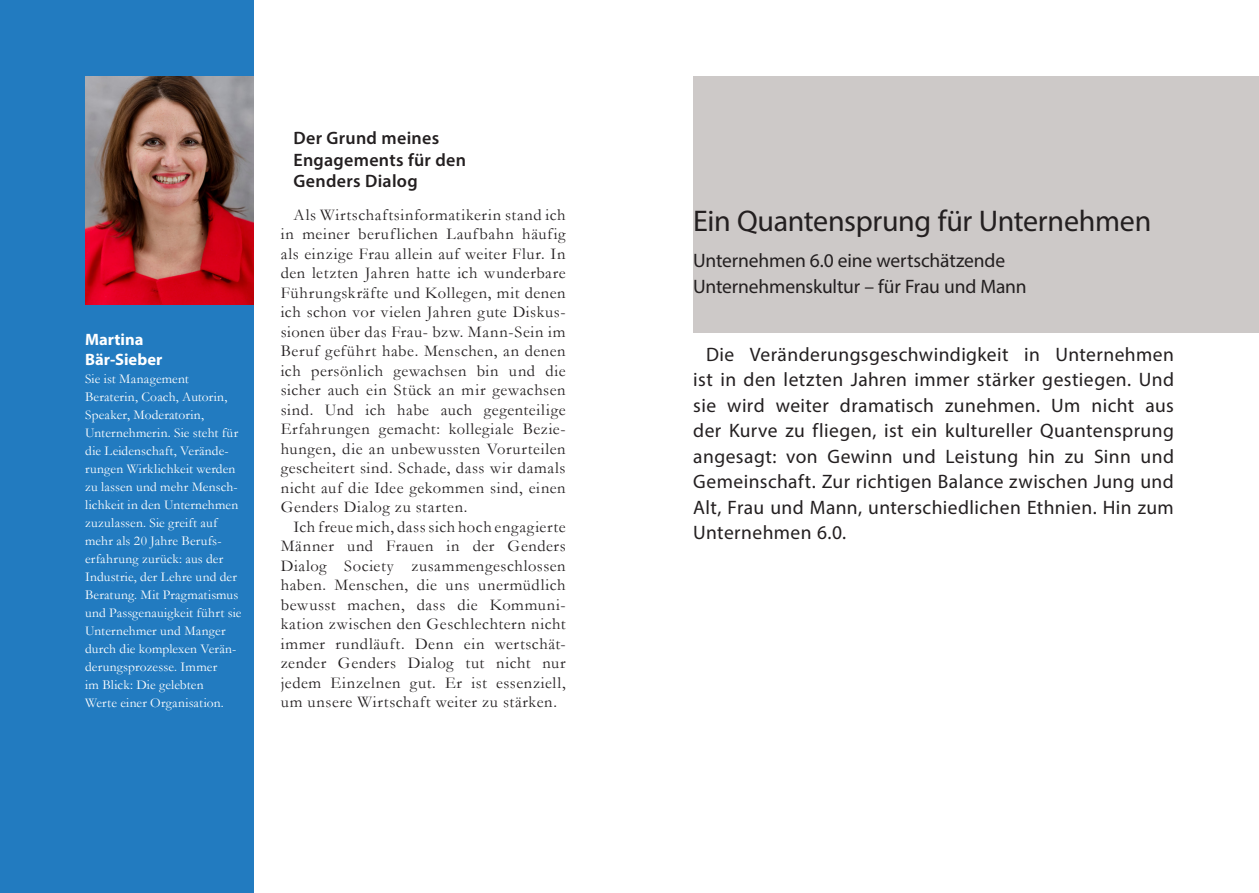
<style>
.page{position:relative;width:1259px;height:893px;background:#fff}
.page>*{position:absolute;margin:0;border:0;box-sizing:border-box;transform-origin:0 0}
.GDS_Buch_Kapitel{font:30px "Myriad Pro";letter-spacing:-.01em;color:#231f20}
.GDS_Buch_Kapitel_Int{font:19.5px/25.5px "Myriad Pro";letter-spacing:.02em;color:#231f20;text-align:justify}
.GDS_Buch_Kapitel_sub{font:19.5px/25.5px "Myriad Pro";letter-spacing:-.005em;color:#231f20}
.GDS_Buch_Text_Head{font:600 18px/21.6px "Myriad Pro";letter-spacing:.015em;color:#231f20}
.GDS_Buch_Text{font:16.5px/19.5px "Garamond";letter-spacing:.035em;color:#231f20;text-align:justify}
.GDS_Buch_Profil_Name{font:700 16.5px/19.8px "Myriad Pro";letter-spacing:.005em;color:#fff}
.GDS_Buch_Profil{font:13.5px/18px "Garamond";letter-spacing:.015em;color:#fff}
</style>
<div class="page">
<div style="left:0;top:0;width:253px;height:893px;background:#227bc0"></div>
<img style="left:85px;top:77px;width:168px;height:227px">
<div style="left:693px;top:77px;width:566px;height:256px;background:#cdc9c8"></div>
<p class="GDS_Buch_Profil_Name" style="left:85px;top:329px;width:79px">Martina<br>Bär-Sieber</p>
<p class="GDS_Buch_Profil" style="left:85px;top:370px;width:158px">Sie ist Management<br>Beraterin, Coach, Autorin,<br>Speaker, Moderatorin,<br>Unternehmerin. Sie steht für die Leidenschaft, Verände&shy;rungen Wirklichkeit werden zu lassen und mehr Mensch&shy;lichkeit in den Unternehmen zuzulassen. Sie greift auf mehr als 20 Jahre Berufs&shy;erfahrung zurück: aus der<br>Industrie, der Lehre und der<br>Beratung. Mit Pragmatismus und Passgenauigkeit führt sie<br>Unternehmer und Manger durch die komplexen Verän&shy;derungsprozesse. Immer<br>im Blick: Die gelebten<br>Werte einer Organisation.</p>
<p class="GDS_Buch_Text_Head" style="left:293px;top:127px;width:174px">Der Grund meines<br>Engagements für den<br>Genders Dialog</p>
<p class="GDS_Buch_Text" style="left:281px;top:205px;width:286px;text-indent:13px">Als Wirtschaftsinformatikerin stand ich in meiner beruflichen Laufbahn häufig als einzige Frau allein auf weiter Flur. In den letzten Jahren hatte ich wunderbare Führungskräfte und Kollegen, mit denen ich schon vor vielen Jahren gute Diskus&shy;sionen über das Frau- bzw. Mann-Sein im Beruf geführt habe. Menschen, an denen ich persönlich gewachsen bin und die sicher auch ein Stück an mir gewachsen sind. Und ich habe auch gegenteilige Erfahrungen gemacht: kollegiale Bezie&shy;hungen, die an unbewussten Vorurteilen gescheitert sind. Schade, dass wir damals nicht auf die Idee gekommen sind, einen Genders Dialog zu starten.</p>
<p class="GDS_Buch_Text" style="left:281px;top:517px;width:286px;text-indent:13px">Ich freue mich, dass sich hoch engagierte Männer und Frauen in der Genders Dialog Society zusammengeschlossen haben. Menschen, die uns unermüdlich bewusst machen, dass die Kommuni&shy;kation zwischen den Geschlechtern nicht immer rundläuft. Denn ein wertschät&shy;zender Genders Dialog tut nicht nur jedem Einzelnen gut. Er ist essenziell, um unsere Wirtschaft weiter zu stärken.</p>
<p class="GDS_Buch_Kapitel" style="left:693px;top:202px;width:459px">Ein Quantensprung für Unternehmen</p>
<p class="GDS_Buch_Kapitel_sub" style="left:693px;top:247px;width:335px">Unternehmen 6.0 eine wertschätzende<br>Unternehmenskultur – für Frau und Mann</p>
<p class="GDS_Buch_Kapitel_Int" style="left:693px;top:341px;width:482px;text-indent:13px">Die Veränderungsgeschwindigkeit in Unternehmen ist in den letzten Jahren immer stärker gestiegen. Und sie wird weiter dramatisch zunehmen. Um nicht aus der Kurve zu fliegen, ist ein kultureller Quantensprung angesagt: von Gewinn und Leistung hin zu Sinn und Gemeinschaft. Zur richtigen Balance zwischen Jung und Alt, Frau und Mann, unterschiedlichen Ethnien. Hin zum Unternehmen 6.0.</p>
</div>
